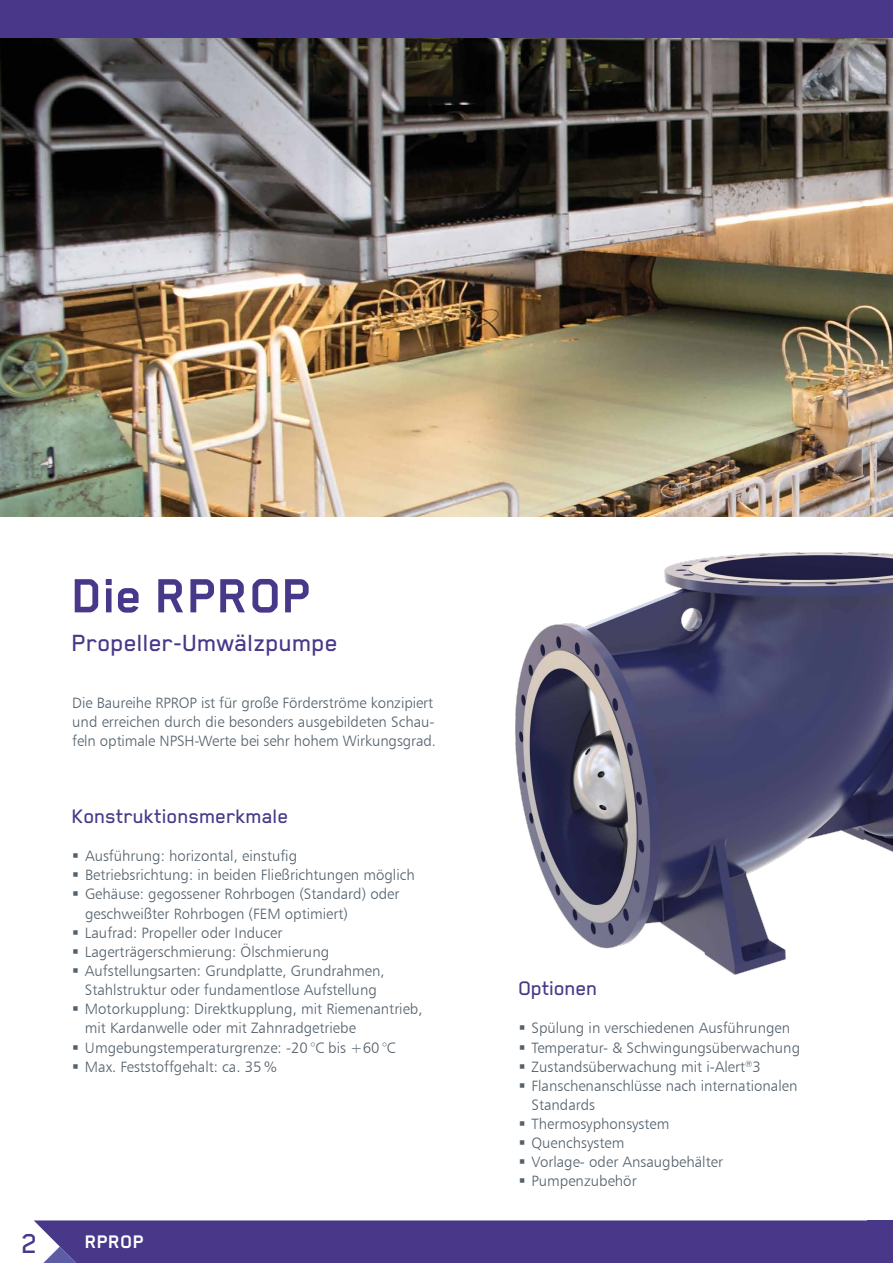
<style>
.page{position:relative;width:893px;height:1263px;background:#fff}
.page>*{position:absolute;margin:0;border:0;box-sizing:border-box;transform-origin:0 0}
.t1{font:700 55.5px "Blender Pro";color:#493889}
.t2{font:500 31.5px "Blender Pro";color:#493889}
.t3{font:500 27px "Blender Pro";color:#493889}
.t4{font:500 22.5px "Blender Pro";color:#493889}
.t5{font:700 21px "Blender Pro";color:#fff}
.t6{font:15px/19.2px "Humanist 777 BT Light B";color:#54616c}
</style>
<div class="page">
<div style="left:0;top:0;width:893px;height:38px;background:#493889"></div>
<img style="left:0;top:38px;width:893px;height:479px">
<div style="left:34px;top:1220px;width:833px;height:43px;background:#493889"></div>
<div style="left:867px;top:1220px;width:26px;height:43px;background:#493889"></div>
<img style="left:515px;top:553px;width:378px;height:421px">
<h1 class="t1" style="left:72px;top:565px;width:242px">Die RPROP</h1>
<h3 class="t3" style="left:72px;top:628px;width:268px">Propeller-Umwälzpumpe</h3>
<p class="t6" style="left:72px;top:693px;width:365px">Die Baureihe RPROP ist für große Förderströme konzipiert und erreichen durch die besonders ausgebildeten Schau&shy;feln optimale NPSH-Werte bei sehr hohem Wirkungsgrad.</p>
<h3 class="t4" style="left:72px;top:804px;width:218px">Konstruktionsmerkmale</h3>
<p class="t6" style="left:85px;top:846px;width:339px">Ausführung: horizontal, einstufig<br>Betriebsrichtung: in beiden Fließrichtungen möglich Gehäuse: gegossener Rohrbogen (Standard) oder geschweißter Rohrbogen (FEM optimiert)<br>Laufrad: Propeller oder Inducer Lagerträgerschmierung: Ölschmierung Aufstellungsarten: Grundplatte, Grundrahmen, Stahlstruktur oder fundamentlose Aufstellung Motorkupplung: Direktkupplung, mit Riemenantrieb, mit Kardanwelle oder mit Zahnradgetriebe Umgebungstemperaturgrenze: -20 °C bis +60 °C Max. Feststoffgehalt: ca. 35 %</p>
<h2 class="t2" style="left:22px;top:1226px;width:18px">2</h2>
<h3 class="t5" style="left:85px;top:1230px;width:61px">RPROP</h3>
<h3 class="t4" style="left:519px;top:976px;width:80px">Optionen</h3>
<p class="t6" style="left:531px;top:1018px;width:270px">Spülung in verschiedenen Ausführungen<br>Temperatur- &amp; Schwingungsüberwachung<br>Zustandsüberwachung mit i-Alert<sup>®</sup>3<br>Flanschenanschlüsse nach internationalen<br>Standards<br>Thermosyphonsystem<br>Quenchsystem<br>Vorlage- oder Ansaugbehälter<br>Pumpenzubehör</p>
</div>
